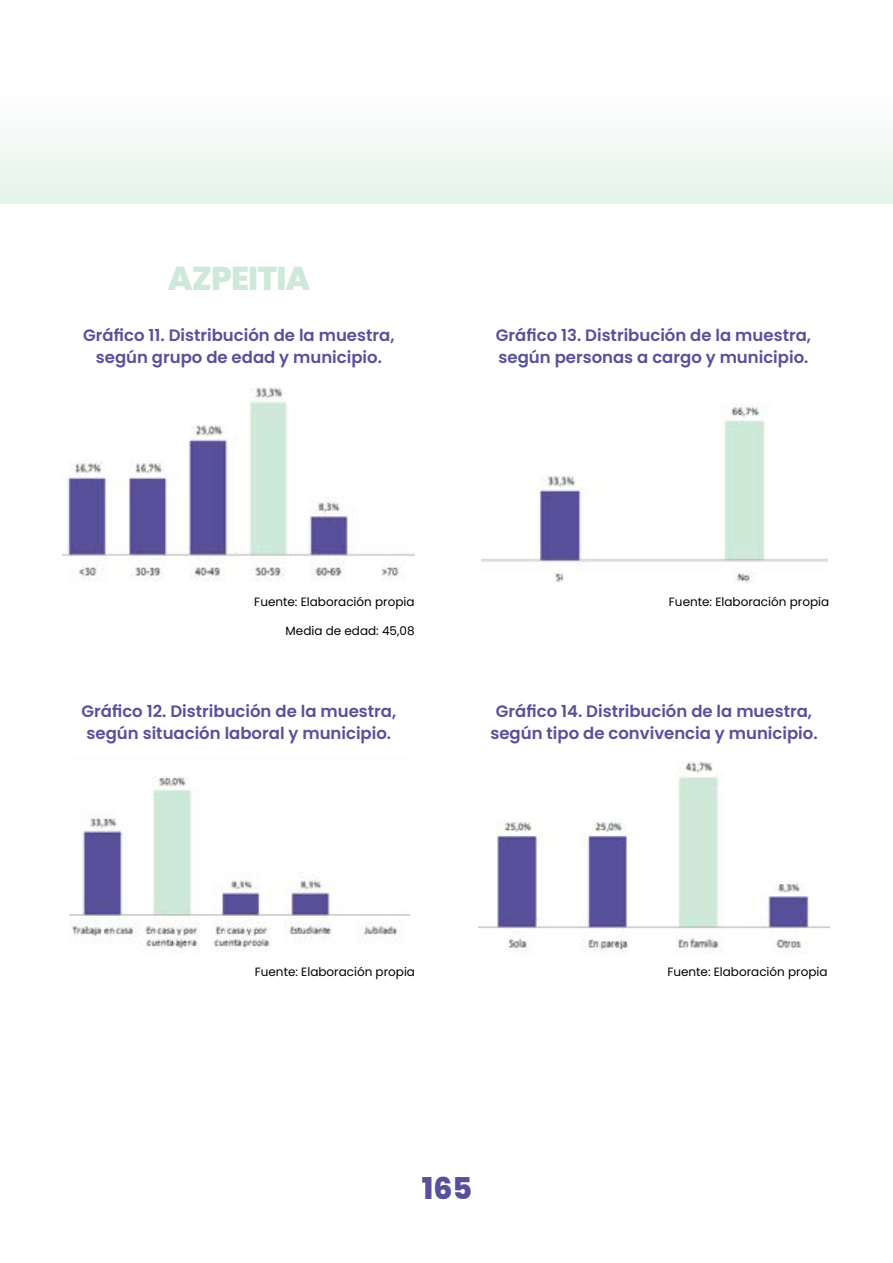
<style>
.page{position:relative;width:893px;height:1263px;background:#fff}
.page>*{position:absolute;margin:0;border:0;box-sizing:border-box;transform-origin:0 0}
.t1{font:800 33px "Poppins";letter-spacing:-.03em;color:#cee9d9}
.t2{font:800 30px "Poppins";color:#58509a}
.t3{font:600 16.5px/22.5px "Poppins";color:#58509a;text-align:center}
.t4{font:12px "Poppins";color:#000}
</style>
<div class="page">
<img style="left:63px;top:388px;width:352px;height:193px">
<img style="left:69px;top:776px;width:340px;height:176px">
<img style="left:481px;top:405px;width:347px;height:178px">
<img style="left:478px;top:762px;width:351px;height:191px">
<div style="left:0;top:0;width:893px;height:204px;background:linear-gradient(to bottom,#fff,#eaf5ef)"></div>
<h1 class="t1" style="left:168px;top:259px;width:144px">AZPEITIA</h1>
<p class="t3" style="left:83px;top:324px;width:313px">Gráfico 11. Distribución de la muestra, según grupo de edad y municipio.</p>
<p class="t3" style="left:496px;top:324px;width:317px;text-align:left">Gráfico 13. Distribución de la muestra, según personas a cargo y municipio.</p>
<p class="t4" style="left:254px;top:595px;width:162px">Fuente: Elaboración propia</p>
<p class="t4" style="left:286px;top:624px;width:131px">Media de edad: 45,08</p>
<p class="t3" style="left:82px;top:700px;width:316px">Gráfico 12. Distribución de la muestra, según situación laboral y municipio.</p>
<p class="t4" style="left:669px;top:595px;width:162px">Fuente: Elaboración propia</p>
<p class="t3" style="left:490px;top:700px;width:329px">Gráfico 14. Distribución de la muestra, según tipo de convivencia y municipio.</p>
<p class="t4" style="left:255px;top:965px;width:162px">Fuente: Elaboración propia</p>
<h2 class="t2" style="left:422px;top:1171px;width:52px">165</h2>
<p class="t4" style="left:667px;top:965px;width:162px">Fuente: Elaboración propia</p>
</div>
